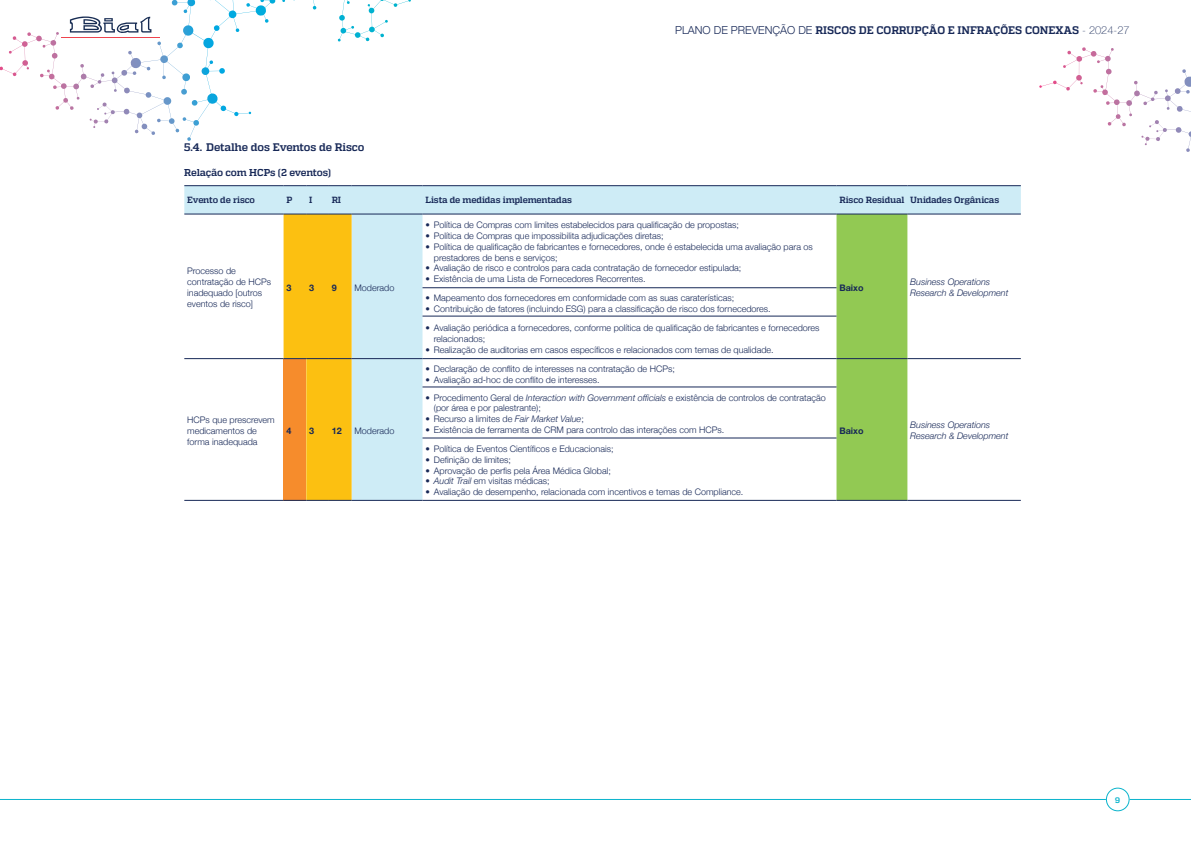
<style>
.page{position:relative;width:1191px;height:842px;background:#fff}
.page>*{position:absolute;margin:0;border:0;box-sizing:border-box;transform-origin:0 0}
.t1{font:700 11px "Quadon";letter-spacing:-.01em;color:#172857}
.t2{font:700 10px "Quadon";letter-spacing:-.015em;color:#172857}
.t3{font:300 9px/10.8px "Helvetica Neue";color:#172857}
.t4{font:italic 300 9px/10.8px "Helvetica Neue";color:#172857}
.t5{font:700 9px "Quadon";letter-spacing:-.015em;color:#172857}
.t6{font:700 9px "Helvetica Neue";color:#172857}
.t7{font:700 8px "Quadon";color:#0bb4cc}
.s1{font-family:"Helvetica Neue";font-weight:300}
.s2{font-family:"Helvetica Neue";font-weight:100}
.s3{font-style:italic}
</style>
<div class="page">
<svg style="left:1126px;top:69px;width:65px;height:33px"></svg>
<div style="left:1106px;top:788px;width:23px;height:23px;border:1px solid #0bb4cc;border-radius:50%"></div>
<hr style="left:61px;top:37px;width:99px;height:1px;background:#ee434d">
<hr style="left:0;top:799px;width:1106px;height:1px;background:#0bb4cc">
<hr style="left:1129px;top:799px;width:62px;height:1px;background:#0bb4cc">
<svg style="left:70px;top:0;width:137px;height:85px"></svg>
<svg style="left:184px;top:186px;width:836px;height:314px"></svg>
<div style="left:836px;top:215px;width:71px;height:285px;background:#92c953"></div>
<hr style="left:184px;top:185px;width:99px;height:1px;background:#172857">
<svg style="left:283px;top:185px;width:68px;height:1px"></svg>
<hr style="left:351px;top:185px;width:71px;height:1px;background:#172857">
<hr style="left:422px;top:185px;width:414px;height:1px;background:#172857">
<hr style="left:836px;top:185px;width:71px;height:1px;background:#172857">
<hr style="left:907px;top:185px;width:113px;height:1px;background:#172857">
<hr style="left:184px;top:214px;width:99px;height:1px;background:#172857">
<hr style="left:351px;top:214px;width:71px;height:1px;background:#172857">
<hr style="left:422px;top:214px;width:414px;height:1px;background:#172857">
<hr style="left:836px;top:214px;width:71px;height:1px;background:#172857">
<hr style="left:907px;top:214px;width:113px;height:1px;background:#172857">
<hr style="left:422px;top:288px;width:414px;height:1px;background:#172857">
<hr style="left:422px;top:316px;width:414px;height:1px;background:#172857">
<hr style="left:184px;top:358px;width:99px;height:1px;background:#172857">
<hr style="left:351px;top:358px;width:71px;height:1px;background:#172857">
<hr style="left:184px;top:500px;width:99px;height:1px;background:#172857">
<svg style="left:283px;top:214px;width:68px;height:287px;background:#f8b61a"></svg>
<hr style="left:351px;top:500px;width:71px;height:1px;background:#172857">
<hr style="left:422px;top:358px;width:414px;height:1px;background:#172857">
<hr style="left:836px;top:358px;width:71px;height:1px;background:#172857">
<hr style="left:907px;top:358px;width:113px;height:1px;background:#172857">
<hr style="left:836px;top:500px;width:71px;height:1px;background:#172857">
<hr style="left:907px;top:500px;width:113px;height:1px;background:#172857">
<hr style="left:422px;top:387px;width:414px;height:1px;background:#172857">
<hr style="left:422px;top:438px;width:414px;height:1px;background:#172857">
<hr style="left:422px;top:500px;width:414px;height:1px;background:#172857">
<p class="t1" style="left:675px;top:23px;width:456px"><span class="s1">PLANO DE PREVENÇÃO DE</span> RISCOS DE CORRUPÇÃO E INFRAÇÕES CONEXAS <span class="s2">- 2024-27</span></p>
<p class="t1" style="left:184px;top:140px;width:182px">5.4. Detalhe dos Eventos de Risco</p>
<p class="t2" style="left:184px;top:167px;width:148px">Relação com HCPs (2 eventos)</p>
<p class="t5" style="left:187px;top:195px;width:69px">Evento de risco</p>
<p class="t5" style="left:286px;top:195px;width:7px">P</p>
<p class="t5" style="left:309px;top:195px;width:5px">I</p>
<p class="t5" style="left:332px;top:195px;width:11px">RI</p>
<p class="t5" style="left:425px;top:195px;width:148px">Lista de medidas implementadas</p>
<p class="t5" style="left:839px;top:195px;width:161px">Risco Residual Unidades Orgânicas</p>
<p class="t3" style="left:187px;top:265px;width:85px">Processo de contratação de HCPs inadequado [outros eventos de risco]</p>
<p class="t6" style="left:286px;top:280px;width:7px">3</p>
<p class="t6" style="left:309px;top:280px;width:7px">3</p>
<p class="t6" style="left:332px;top:280px;width:7px">9</p>
<p class="t3" style="left:354px;top:281px;width:41px">Moderado</p>
<p class="t3" style="left:187px;top:414px;width:89px">HCPs que prescrevem medicamentos de forma inadequada</p>
<p class="t6" style="left:286px;top:424px;width:7px">4</p>
<p class="t6" style="left:309px;top:424px;width:7px">3</p>
<p class="t6" style="left:332px;top:424px;width:12px">12</p>
<p class="t3" style="left:354px;top:425px;width:41px">Moderado</p>
<p class="t3" style="left:425px;top:219px;width:315px">• Política de Compras com limites estabelecidos para qualificação de propostas;</p>
<p class="t3" style="left:425px;top:230px;width:240px">• Política de Compras que impossibilita adjudicações diretas;</p>
<p class="t3" style="left:434px;top:241px;width:380px;text-indent:-9px">• Política de qualificação de fabricantes e fornecedores, onde é estabelecida uma avaliação para os prestadores de bens e serviços;</p>
<p class="t3" style="left:425px;top:262px;width:317px">• Avaliação de risco e controlos para cada contratação de fornecedor estipulada;</p>
<p class="t3" style="left:425px;top:273px;width:222px">• Existência de uma Lista de Fornecedores Recorrentes.</p>
<p class="t3" style="left:425px;top:292px;width:310px">• Mapeamento dos fornecedores em conformidade com as suas caraterísticas;</p>
<p class="t3" style="left:425px;top:302px;width:347px">• Contribuição de fatores (incluindo ESG) para a classificação de risco dos fornecedores.</p>
<p class="t3" style="left:434px;top:322px;width:387px;text-indent:-9px">• Avaliação periódica a fornecedores, conforme política de qualificação de fabricantes e fornecedores relacionados;</p>
<p class="t3" style="left:425px;top:343px;width:350px">• Realização de auditorias em casos específicos e relacionados com temas de qualidade.</p>
<p class="t3" style="left:425px;top:362px;width:251px">• Declaração de conflito de interesses na contratação de HCPs;</p>
<p class="t3" style="left:425px;top:373px;width:176px">• Avaliação ad-hoc de conflito de interesses.</p>
<p class="t3" style="left:434px;top:391px;width:393px;text-indent:-9px">• Procedimento Geral de <span class="s3">Interaction with Government officials</span> e existência de controlos de contratação (por área e por palestrante);</p>
<p class="t3" style="left:425px;top:413px;width:160px">• Recurso a limites de <span class="s3">Fair Market Value</span>;</p>
<p class="t3" style="left:425px;top:424px;width:300px">• Existência de ferramenta de CRM para controlo das interações com HCPs.</p>
<p class="t3" style="left:425px;top:443px;width:190px">• Política de Eventos Científicos e Educacionais;</p>
<p class="t3" style="left:425px;top:453px;width:87px">• Definição de limites;</p>
<p class="t3" style="left:425px;top:464px;width:187px">• Aprovação de perfis pela Área Médica Global;</p>
<p class="t3" style="left:425px;top:475px;width:126px"><span class="s3">• Audit Trail</span> em visitas médicas;</p>
<p class="t3" style="left:425px;top:486px;width:319px">• Avaliação de desempenho, relacionada com incentivos e temas de Compliance.</p>
<p class="t6" style="left:839px;top:280px;width:26px">Baixo</p>
<p class="t4" style="left:910px;top:276px;width:100px">Business Operations<br>Research &amp; Development</p>
<p class="t6" style="left:839px;top:424px;width:26px">Baixo</p>
<p class="t4" style="left:910px;top:419px;width:100px">Business Operations<br>Research &amp; Development</p>
<p class="t7" style="left:1115px;top:795px;width:6px">9</p>
</div>
